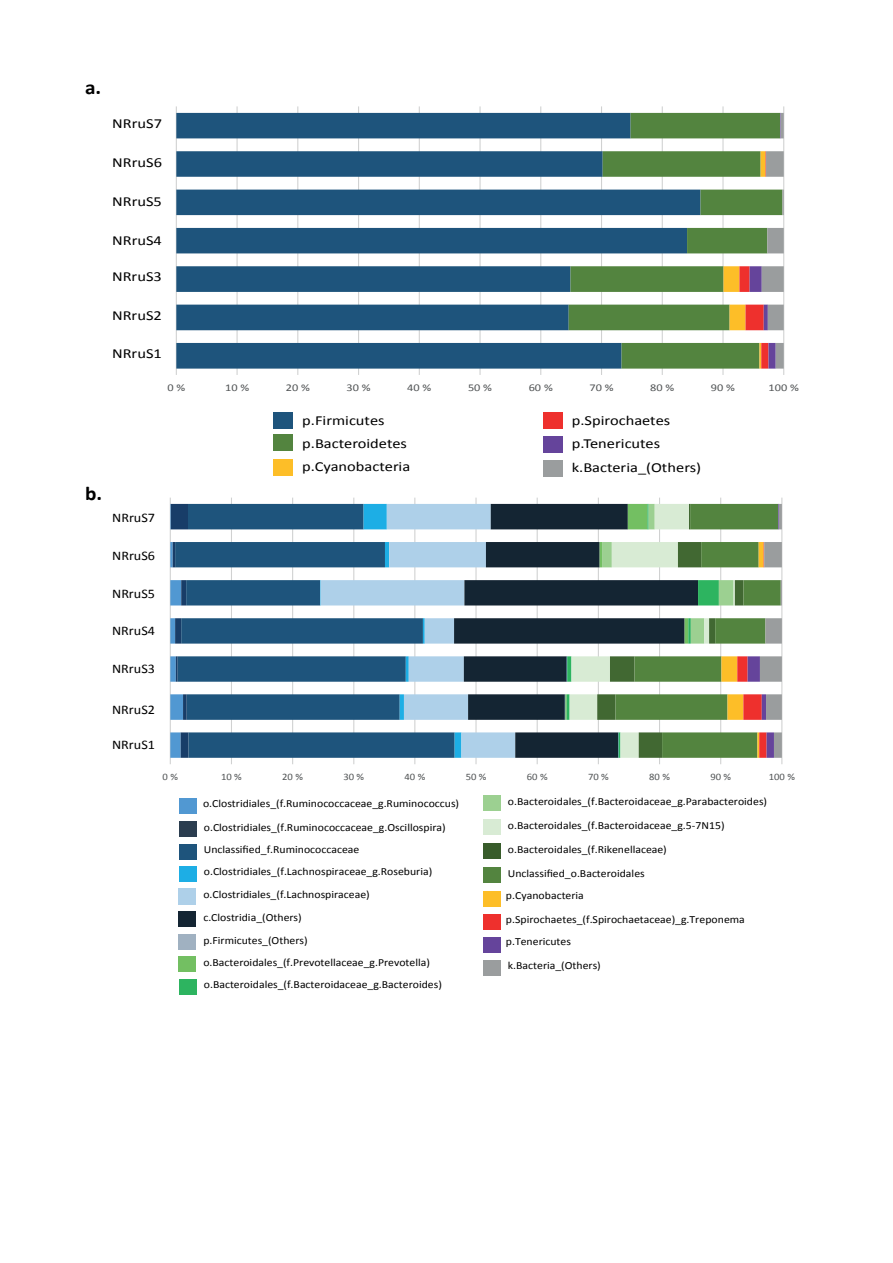
<style>
.page{position:relative;width:893px;height:1263px;background:#fff}
.page>*{position:absolute;margin:0;border:0;box-sizing:border-box;transform-origin:0 0}
.t1{font:700 19.65px "Calibri";color:#000001;scale:1.08 1}
.t2{font:13.8px/23.4px "Calibri";color:#000001;scale:1.19 1}
.t3{font:13.2px "Calibri";color:#000001;scale:1.08 1}
.t4{font:10.95px/22.8px "Calibri";color:#000001;scale:1.08 1}
.t5{font:10.35px "Calibri";color:#515455;scale:1.19 1}
.t6{font:9.9px "Calibri";color:#515455;scale:1.08 1}
</style>
<div class="page">
<hr style="left:781px;top:498px;width:1px;height:266px;background:#d0d1d1">
<hr style="left:720px;top:498px;width:1px;height:266px;background:#d0d1d1">
<hr style="left:659px;top:498px;width:1px;height:266px;background:#d0d1d1">
<hr style="left:598px;top:498px;width:1px;height:266px;background:#d0d1d1">
<hr style="left:537px;top:498px;width:1px;height:266px;background:#d0d1d1">
<hr style="left:475px;top:498px;width:2px;height:266px;background:#d0d1d1">
<hr style="left:414px;top:498px;width:1px;height:266px;background:#d0d1d1">
<hr style="left:353px;top:498px;width:1px;height:266px;background:#d0d1d1">
<hr style="left:292px;top:498px;width:1px;height:266px;background:#d0d1d1">
<hr style="left:231px;top:498px;width:1px;height:266px;background:#d0d1d1">
<hr style="left:170px;top:498px;width:1px;height:266px;background:#d0d1d1">
<svg style="left:170px;top:504px;width:5px;height:254px"></svg>
<svg style="left:175px;top:504px;width:145px;height:254px;fill:#1e547c"></svg>
<svg style="left:321px;top:504px;width:133px;height:254px"></svg>
<svg style="left:454px;top:504px;width:111px;height:254px;fill:#142533"></svg>
<svg style="left:565px;top:504px;width:217px;height:254px"></svg>
<div style="left:179px;top:798px;width:17px;height:16px;background:#5198d2"></div>
<div style="left:179px;top:844px;width:17px;height:16px;background:#1e547c"></div>
<div style="left:179px;top:888px;width:17px;height:16px;background:#aed0e9"></div>
<div style="left:179px;top:911px;width:17px;height:16px;background:#142533"></div>
<div style="left:179px;top:934px;width:17px;height:16px;background:#a0b1c1"></div>
<div style="left:179px;top:956px;width:17px;height:16px;background:#73bf62"></div>
<div style="left:483px;top:795px;width:17px;height:16px;background:#9cd091"></div>
<div style="left:179px;top:979px;width:17px;height:15px;background:#2db460"></div>
<div style="left:483px;top:819px;width:17px;height:16px;background:#d8ebd4"></div>
<div style="left:483px;top:891px;width:17px;height:16px;background:#fdbe28"></div>
<div style="left:483px;top:914px;width:17px;height:16px;background:#ee302d"></div>
<div style="left:483px;top:937px;width:17px;height:16px;background:#65449b"></div>
<div style="left:483px;top:867px;width:17px;height:16px;background:#53843f"></div>
<div style="left:483px;top:960px;width:17px;height:15px;background:#9a9d9e"></div>
<div style="left:179px;top:821px;width:17px;height:16px;background:#2b3d4f"></div>
<div style="left:179px;top:866px;width:17px;height:16px;background:#1daee5"></div>
<div style="left:483px;top:843px;width:17px;height:16px;background:#385c2b"></div>
<hr style="left:783px;top:106px;width:1px;height:269px;background:#d0d1d1">
<hr style="left:722px;top:106px;width:1px;height:269px;background:#d0d1d1">
<hr style="left:662px;top:106px;width:1px;height:269px;background:#d0d1d1">
<hr style="left:601px;top:106px;width:1px;height:269px;background:#d0d1d1">
<hr style="left:540px;top:106px;width:1px;height:269px;background:#d0d1d1">
<hr style="left:479px;top:106px;width:2px;height:269px;background:#d0d1d1">
<hr style="left:419px;top:106px;width:1px;height:269px;background:#d0d1d1">
<hr style="left:358px;top:106px;width:1px;height:269px;background:#d0d1d1">
<hr style="left:297px;top:106px;width:1px;height:269px;background:#d0d1d1">
<hr style="left:237px;top:106px;width:1px;height:269px;background:#d0d1d1">
<hr style="left:176px;top:106px;width:1px;height:269px;background:#d0d1d1">
<svg style="left:176px;top:113px;width:393px;height:256px;fill:#1e547c"></svg>
<svg style="left:569px;top:113px;width:154px;height:256px"></svg>
<svg style="left:723px;top:113px;width:61px;height:256px"></svg>
<div style="left:273px;top:412px;width:20px;height:17px;background:#1e547c"></div>
<div style="left:273px;top:434px;width:20px;height:17px;background:#53843f"></div>
<div style="left:273px;top:459px;width:20px;height:17px;background:#fdbe28"></div>
<div style="left:543px;top:412px;width:20px;height:17px;background:#ee302d"></div>
<div style="left:543px;top:436px;width:20px;height:17px;background:#65449b"></div>
<div style="left:543px;top:460px;width:20px;height:16px;background:#9a9d9e"></div>
<h1 class="t1" style="left:85px;top:75px;width:16px">a.</h1>
<h1 class="t1" style="left:85px;top:481px;width:17px">b.</h1>
<p class="t2" style="left:112px;top:111px;width:43px">NRruS7</p>
<p class="t2" style="left:112px;top:151px;width:43px">NRruS6</p>
<p class="t2" style="left:112px;top:189px;width:43px">NRruS5</p>
<p class="t2" style="left:112px;top:228px;width:43px">NRruS4</p>
<p class="t2" style="left:112px;top:265px;width:43px">NRruS3</p>
<p class="t2" style="left:112px;top:303px;width:43px">NRruS2</p>
<p class="t2" style="left:112px;top:342px;width:43px">NRruS1</p>
<p class="t5" style="left:167px;top:381px;width:16px">0%</p>
<p class="t5" style="left:225px;top:381px;width:22px">10 %</p>
<p class="t5" style="left:286px;top:381px;width:22px">20 %</p>
<p class="t5" style="left:347px;top:381px;width:22px">30 %</p>
<p class="t5" style="left:407px;top:381px;width:22px">40 %</p>
<p class="t5" style="left:468px;top:381px;width:22px">50 %</p>
<p class="t5" style="left:529px;top:381px;width:22px">60 %</p>
<p class="t5" style="left:589px;top:381px;width:22px">70 %</p>
<p class="t5" style="left:650px;top:381px;width:22px">80 %</p>
<p class="t5" style="left:711px;top:381px;width:22px">90 %</p>
<p class="t5" style="left:768px;top:381px;width:27px">100 %</p>
<p class="t2" style="left:302px;top:408px;width:92px">p.Firmicutes p.Bacteroidetes p.Cyanobacteria</p>
<p class="t2" style="left:572px;top:408px;width:110px;line-height:23.9px">p.Spirochaetes p.Tenericutes k.Bacteria_(Others)</p>
<p class="t3" style="left:112px;top:509px;width:41px">NRruS7</p>
<p class="t3" style="left:112px;top:547px;width:41px">NRruS6</p>
<p class="t3" style="left:112px;top:585px;width:41px">NRruS5</p>
<p class="t3" style="left:112px;top:623px;width:41px">NRruS4</p>
<p class="t3" style="left:112px;top:660px;width:41px">NRruS3</p>
<p class="t3" style="left:112px;top:701px;width:41px">NRruS2</p>
<p class="t3" style="left:112px;top:737px;width:41px">NRruS1</p>
<p class="t6" style="left:163px;top:770px;width:16px">0%</p>
<p class="t6" style="left:221px;top:770px;width:21px">10 %</p>
<p class="t6" style="left:282px;top:770px;width:21px">20 %</p>
<p class="t6" style="left:343px;top:770px;width:21px">30 %</p>
<p class="t6" style="left:405px;top:770px;width:21px">40 %</p>
<p class="t6" style="left:466px;top:770px;width:21px">50 %</p>
<p class="t6" style="left:527px;top:770px;width:21px">60 %</p>
<p class="t6" style="left:588px;top:770px;width:21px">70 %</p>
<p class="t6" style="left:649px;top:770px;width:21px">80 %</p>
<p class="t6" style="left:710px;top:770px;width:21px">90 %</p>
<p class="t6" style="left:769px;top:770px;width:26px">100 %</p>
<p class="t4" style="left:203px;top:792px;width:239px">o.Clostridiales_(f.Ruminococcaceae_g.Ruminococcus)</p>
<p class="t4" style="left:204px;top:838px;width:145px">Unclassified_f.Ruminococcaceae</p>
<p class="t4" style="left:203px;top:883px;width:211px">o.Clostridiales_(f.Lachnospiraceae) c.Clostridia_(Others)<br>p.Firmicutes_(Others) o.Bacteroidales_(f.Prevotellaceae_g.Prevotella)</p>
<p class="t4" style="left:204px;top:816px;width:225px">o.Clostridiales_(f.Ruminococcaceae_g.Oscillospira)</p>
<p class="t4" style="left:204px;top:860px;width:213px">o.Clostridiales_(f.Lachnospiraceae_g.Roseburia)</p>
<p class="t4" style="left:204px;top:973px;width:222px">o.Bacteroidales_(f.Bacteroidaceae_g.Bacteroides)</p>
<p class="t4" style="left:508px;top:790px;width:242px">o.Bacteroidales_(f.Bacteroidaceae_g.Parabacteroides)</p>
<p class="t4" style="left:508px;top:814px;width:202px">o.Bacteroidales_(f.Bacteroidaceae_g.5-7N15)</p>
<p class="t4" style="left:508px;top:838px;width:149px">o.Bacteroidales_(f.Rikenellaceae)</p>
<p class="t4" style="left:508px;top:862px;width:128px">Unclassified_o.Bacteroidales</p>
<p class="t4" style="left:506px;top:884px;width:223px">p.Cyanobacteria p.Spirochaetes_(f.Spirochaetaceae)_g.Treponema p.Tenericutes</p>
<p class="t4" style="left:508px;top:954px;width:88px">k.Bacteria_(Others)</p>
</div>
